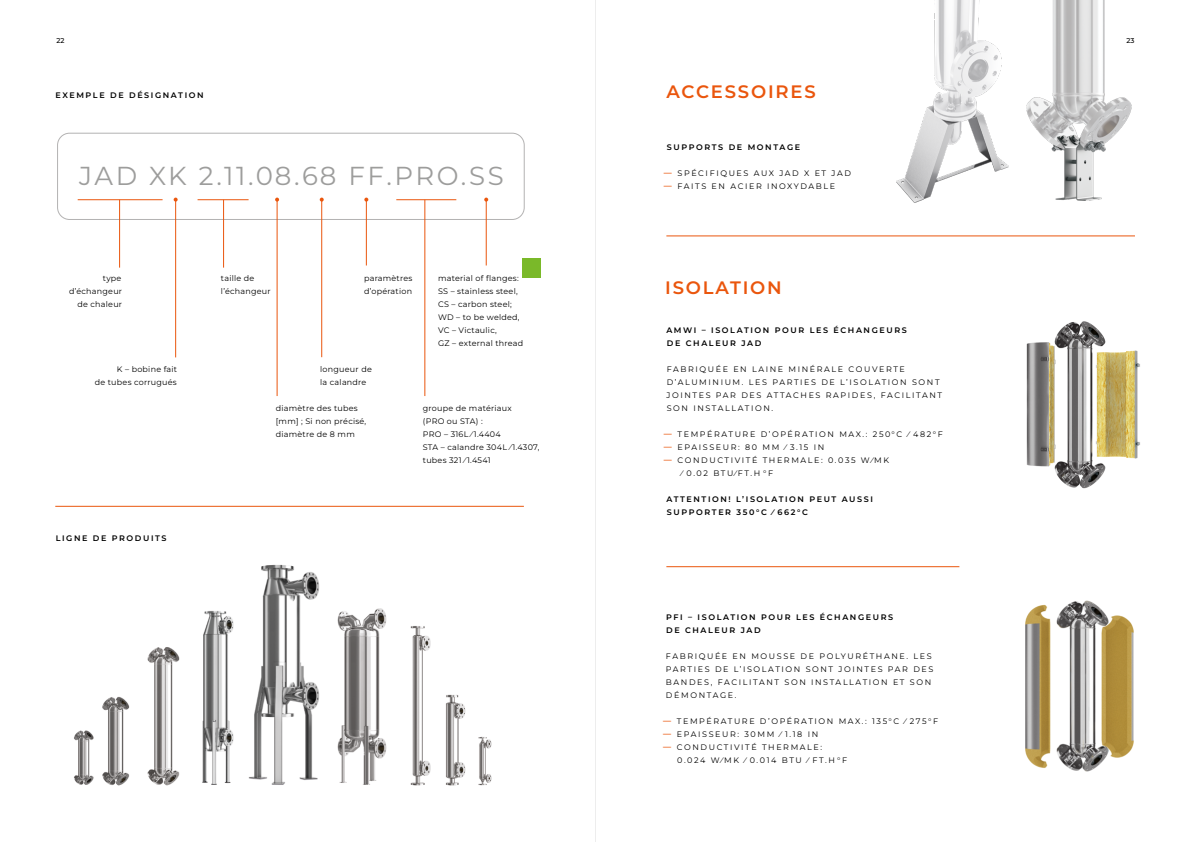
<style>
.page{position:relative;width:1191px;height:842px;background:#fff}
.page>*{position:absolute;margin:0;border:0;box-sizing:border-box;transform-origin:0 0}
.t1{font:26px "Montserrat";letter-spacing:.095em;color:#9d9d9c}
.t2{font:600 18px "Montserrat";letter-spacing:.1em;color:#ea560d}
.t3{font:8px/13px "Montserrat";letter-spacing:.19em;color:#000}
.t4{font:8px/13px "Montserrat";letter-spacing:.03em;color:#000}
.t5{font:600 8px/13px "Montserrat";letter-spacing:.2em;color:#000}
.t6{font:500 7px "Montserrat";color:#000}
.s1{font-weight:600;color:#ea560d}
</style>
<div class="page">
<div style="left:57px;top:133px;width:468px;height:87px;border:1px solid #b3b2b2;border-radius:12px"></div>
<hr style="left:276px;top:200px;width:2px;height:196px;background:#ea560d">
<svg style="left:275px;top:198px;width:4px;height:4px"></svg>
<hr style="left:321px;top:200px;width:1px;height:157px;background:#ea560d">
<svg style="left:320px;top:198px;width:4px;height:4px"></svg>
<hr style="left:366px;top:200px;width:1px;height:65px;background:#ea560d">
<svg style="left:364px;top:198px;width:4px;height:4px"></svg>
<hr style="left:486px;top:200px;width:1px;height:65px;background:#ea560d">
<svg style="left:484px;top:198px;width:4px;height:4px"></svg>
<hr style="left:223px;top:200px;width:1px;height:68px;background:#ea560d">
<hr style="left:424px;top:200px;width:1px;height:196px;background:#ea560d">
<hr style="left:119px;top:200px;width:1px;height:68px;background:#ea560d">
<hr style="left:175px;top:200px;width:1px;height:157px;background:#ea560d">
<svg style="left:174px;top:198px;width:4px;height:4px"></svg>
<hr style="left:197px;top:199px;width:51px;height:1px;background:#ea560d">
<hr style="left:396px;top:199px;width:60px;height:1px;background:#ea560d">
<hr style="left:78px;top:199px;width:85px;height:1px;background:#ea560d">
<hr style="left:55px;top:506px;width:469px;height:1px;background:#ea560d">
<hr style="left:666px;top:236px;width:469px;height:1px;background:#ea560d">
<hr style="left:666px;top:566px;width:293px;height:1px;background:#ea560d">
<img style="left:74px;top:564px;width:418px;height:222px">
<img style="left:1026px;top:321px;width:114px;height:168px">
<img style="left:1025px;top:600px;width:109px;height:172px">
<img style="left:858px;top:0;width:192px;height:237px">
<img style="left:996px;top:0;width:136px;height:205px">
<div style="left:522px;top:258px;width:18px;height:19px;background:#7ab929"></div>
<hr style="left:595px;top:0;width:1px;height:842px;background:#ededed">
<p class="t6" style="left:56px;top:35px;width:10px">22</p>
<p class="t6" style="left:1126px;top:35px;width:10px">23</p>
<p class="t5" style="left:56px;top:88px;width:150px">EXEMPLE DE DÉSIGNATION</p>
<h1 class="t1" style="left:79px;top:158px;width:426px">JAD XK 2.11.08.68 FF.PRO.SS</h1>
<p class="t4" style="left:69px;top:271px;width:54px;text-align:right">type d’échangeur de chaleur</p>
<p class="t4" style="left:95px;top:362px;width:84px;text-align:right">K – bobine fait<br>de tubes corrugués</p>
<p class="t5" style="left:56px;top:532px;width:112px">LIGNE DE PRODUITS</p>
<p class="t4" style="left:221px;top:271px;width:51px">taille de l’échangeur</p>
<p class="t4" style="left:364px;top:271px;width:50px">paramètres d’opération</p>
<p class="t4" style="left:438px;top:271px;width:87px">material of flanges:<br>SS – stainless steel,<br>CS – carbon steel;<br>WD – to be welded,<br>VC – Victaulic,<br>GZ – external thread</p>
<p class="t4" style="left:320px;top:362px;width:53px">longueur de la calandre</p>
<p class="t4" style="left:276px;top:401px;width:92px">diamètre des tubes [mm] ; Si non précisé, diamètre de 8 mm</p>
<p class="t4" style="left:423px;top:401px;width:118px">groupe de matériaux<br>(PRO ou STA) :<br>PRO – 316L ⁄ 1.4404<br>STA – calandre 304L ⁄ 1.4307, tubes 321 ⁄ 1.4541</p>
<h2 class="t2" style="left:666px;top:79px;width:151px">ACCESSOIRES</h2>
<p class="t5" style="left:667px;top:141px;width:135px">SUPPORTS DE MONTAGE</p>
<p class="t3" style="left:664px;top:167px;width:189px"><span class="s1">—</span> SPÉCIFIQUES AUX JAD X ET JAD</p>
<p class="t3" style="left:664px;top:180px;width:173px"><span class="s1">—</span> FAITS EN ACIER INOXYDABLE</p>
<h2 class="t2" style="left:665px;top:275px;width:118px">ISOLATION</h2>
<p class="t5" style="left:666px;top:323px;width:242px">AMWI – ISOLATION POUR LES ÉCHANGEURS<br>DE CHALEUR JAD</p>
<p class="t3" style="left:666px;top:362px;width:277px">FABRIQUÉE EN LAINE MINÉRALE COUVERTE D’ALUMINIUM. LES PARTIES DE L’ISOLATION SONT JOINTES PAR DES ATTACHES RAPIDES, FACILITANT SON INSTALLATION.</p>
<p class="t3" style="left:664px;top:427px;width:281px"><span class="s1">—</span> TEMPÉRATURE D’OPÉRATION MAX.: 250°C ⁄ 482°F</p>
<p class="t3" style="left:664px;top:441px;width:162px"><span class="s1">—</span> EPAISSEUR: 80 MM ⁄ 3.15 IN</p>
<p class="t3" style="left:681px;top:454px;width:209px;text-indent:-18px"><span class="s1">—</span> CONDUCTIVITÉ THERMALE: 0.035 W⁄MK ⁄ 0.02 BTU⁄FT.H °F</p>
<p class="t5" style="left:666px;top:493px;width:208px">ATTENTION! L’ISOLATION PEUT AUSSI<br>SUPPORTER 350°C ⁄ 662°C</p>
<p class="t5" style="left:666px;top:610px;width:228px">PFI – ISOLATION POUR LES ÉCHANGEURS<br>DE CHALEUR JAD</p>
<p class="t3" style="left:666px;top:649px;width:269px">FABRIQUÉE EN MOUSSE DE POLYURÉTHANE. LES PARTIES DE L’ISOLATION SONT JOINTES PAR DES BANDES, FACILITANT SON INSTALLATION ET SON DÉMONTAGE.</p>
<p class="t3" style="left:663px;top:714px;width:276px"><span class="s1">—</span> TEMPÉRATURE D’OPÉRATION MAX.: 135°C ⁄ 275°F</p>
<p class="t3" style="left:663px;top:727px;width:157px"><span class="s1">—</span> EPAISSEUR: 30MM ⁄ 1.18 IN</p>
<p class="t3" style="left:677px;top:740px;width:171px;text-indent:-14px"><span class="s1">—</span> CONDUCTIVITÉ THERMALE:<br>0.024 W⁄MK ⁄ 0.014 BTU ⁄ FT.H°F</p>
</div>
